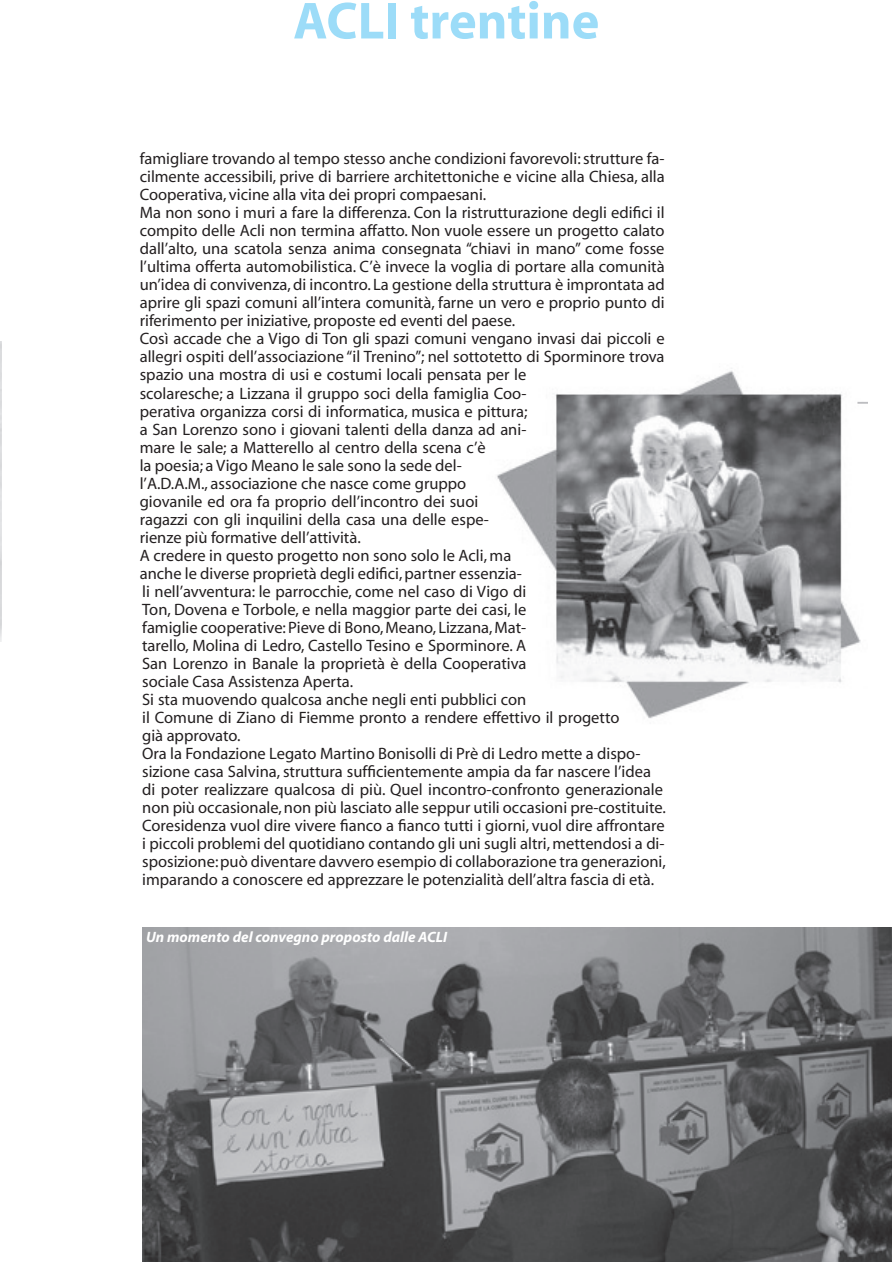
<style>
.page{position:relative;width:892px;height:1262px;background:#fff}
.page>*{position:absolute;margin:0;border:0;box-sizing:border-box;transform-origin:0 0}
.t1{font:700 52.5px "Myriad";color:#9cdcf8}
.t2{font:16.5px/18px "Myriad";color:#231f20}
.t3{font:italic 700 15px "Myriad";color:#fff}
</style>
<div class="page">
<img style="left:497px;top:368px;width:370px;height:351px">
<img style="left:142px;top:927px;width:749px;height:334px">
<h1 class="t1" style="left:293px;top:1px;width:307px">ACLI trentine</h1>
<p class="t2" style="left:140px;top:151px;width:527px">famigliare trovando al tempo stesso anche condizioni favorevoli: strutture fa&shy;cilmente accessibili, prive di barriere architettoniche e vicine alla Chiesa, alla Cooperativa, vicine alla vita dei propri compaesani.<br>Ma non sono i muri a fare la differenza. Con la ristrutturazione degli edifici il compito delle Acli non termina affatto. Non vuole essere un progetto calato dall’alto, una scatola senza anima consegnata “chiavi in mano” come fosse l’ultima offerta automobilistica. C’è invece la voglia di portare alla comunità un’idea di convivenza, di incontro. La gestione della struttura è improntata ad aprire gli spazi comuni all’intera comunità, farne un vero e proprio punto di riferimento per iniziative, proposte ed eventi del paese.<br>Così accade che a Vigo di Ton gli spazi comuni vengano invasi dai piccoli e allegri ospiti dell’associazione “il Trenino”; nel sottotetto di Sporminore trova spazio una mostra di usi e costumi locali pensata per le<br>scolaresche; a Lizzana il gruppo soci della famiglia Coo-<br>perativa organizza corsi di informatica, musica e pittura;<br>a San Lorenzo sono i giovani talenti della danza ad ani-<br>mare le sale; a Matterello al centro della scena c’è<br>la poesia; a Vigo Meano le sale sono la sede del-<br>l’A.D.A.M., associazione che nasce come gruppo<br>giovanile ed ora fa proprio dell’incontro dei suoi<br>ragazzi con gli inquilini della casa una delle espe-<br>rienze più formative dell’attività.<br>A credere in questo progetto non sono solo le Acli, ma<br>anche le diverse proprietà degli edifici, partner essenzia-<br>li nell’avventura: le parrocchie, come nel caso di Vigo di<br>Ton, Dovena e Torbole, e nella maggior parte dei casi, le<br>famiglie cooperative: Pieve di Bono, Meano, Lizzana, Mat-<br>tarello, Molina di Ledro, Castello Tesino e Sporminore. A<br>San Lorenzo in Banale la proprietà è della Cooperativa<br>sociale Casa Assistenza Aperta.<br>Si sta muovendo qualcosa anche negli enti pubblici con<br>il Comune di Ziano di Fiemme pronto a rendere effettivo il progetto<br>già approvato.<br>Ora la Fondazione Legato Martino Bonisolli di Prè di Ledro mette a dispo&shy;sizione casa Salvina, struttura sufficientemente ampia da far nascere l’idea<br>di poter realizzare qualcosa di più. Quel incontro-confronto generazionale non più occasionale, non più lasciato alle seppur utili occasioni pre-costituite.<br>Coresidenza vuol dire vivere fianco a fianco tutti i giorni, vuol dire affrontare i piccoli problemi del quotidiano contando gli uni sugli altri, mettendosi a di&shy;sposizione: può diventare davvero esempio di collaborazione tra generazioni, imparando a conoscere ed apprezzare le potenzialità dell’altra fascia di età.</p>
<p class="t3" style="left:146px;top:930px;width:303px">Un momento del convegno proposto dalle ACLI</p>
</div>
